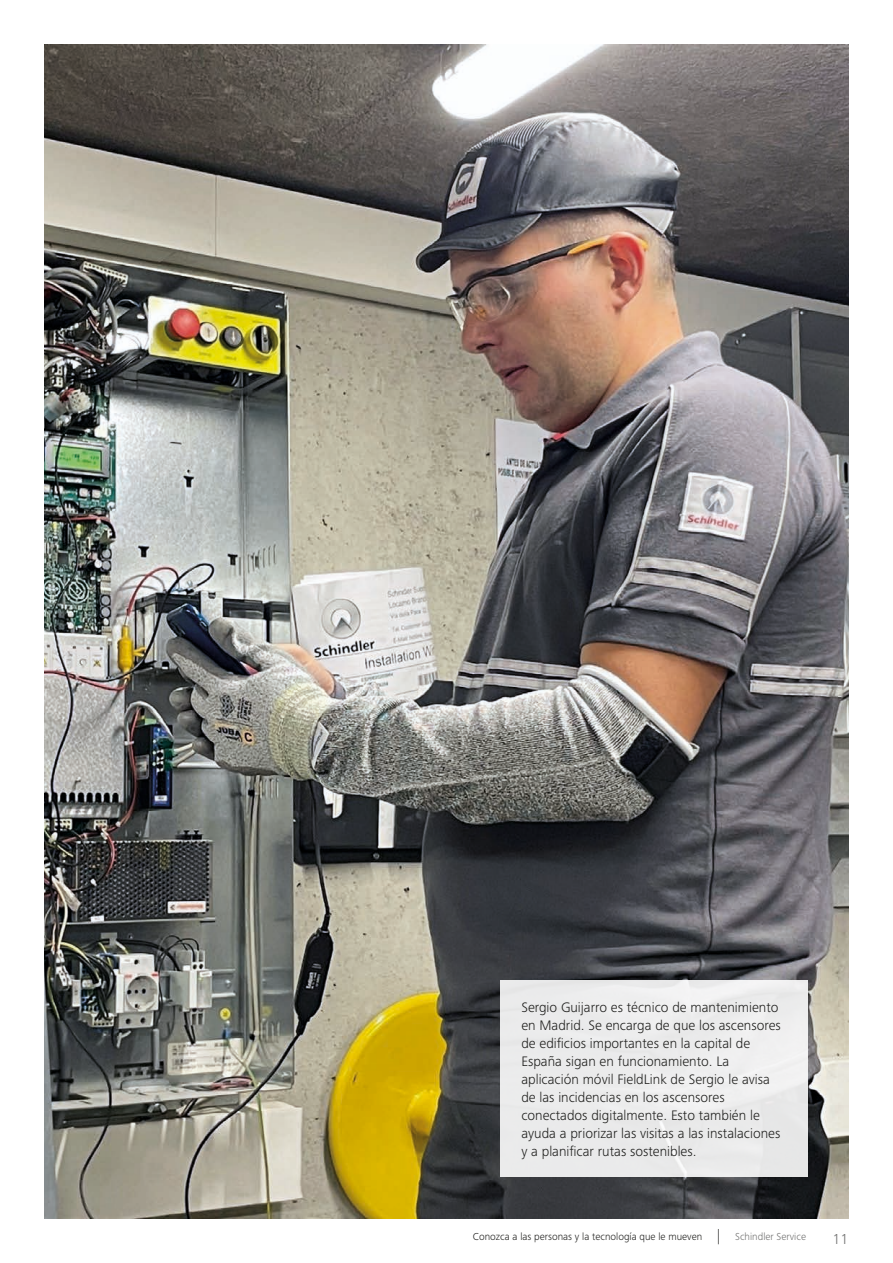
<style>
.page{position:relative;width:893px;height:1263px;background:#fff}
.page>*{position:absolute;margin:0;border:0;box-sizing:border-box;transform-origin:0 0}
.t1{font:300 15px "Frutiger Next LTW1 G";color:#70706f}
.t2{font:300 14.25px/18px "Frutiger Next LTW1 G";color:#1d1d1b}
.t3{font:300 10.5px "Frutiger Next LTW1 G";color:#1d1d1b}
.t4{font:300 10.5px "Frutiger Next LTW1 G";color:#70706f}
</style>
<div class="page">
<img style="left:45px;top:45px;width:803px;height:1173px">
<div style="left:500px;top:980px;width:307px;height:197px;background:#ebebeb"></div>
<svg style="left:718px;top:1229px;width:1px;height:15px"></svg>
<p class="t2" style="left:521px;top:998px;width:261px">Sergio Guijarro es técnico de mantenimiento en Madrid. Se encarga de que los ascensores de edifcios importantes en la capital de España sigan en funcionamiento. La aplicación móvil FieldLink de Sergio le avisa de las incidencias en los ascensores conectados digitalmente. Esto también le ayuda a priorizar las visitas a las instalaciones y a planifcar rutas sostenibles.</p>
<p class="t3" style="left:473px;top:1231px;width:231px">Conozca a las personas y la tecnología que le mueven</p>
<p class="t4" style="left:735px;top:1231px;width:72px">Schindler Service</p>
<p class="t1" style="left:832px;top:1230px;width:17px">11</p>
</div>
